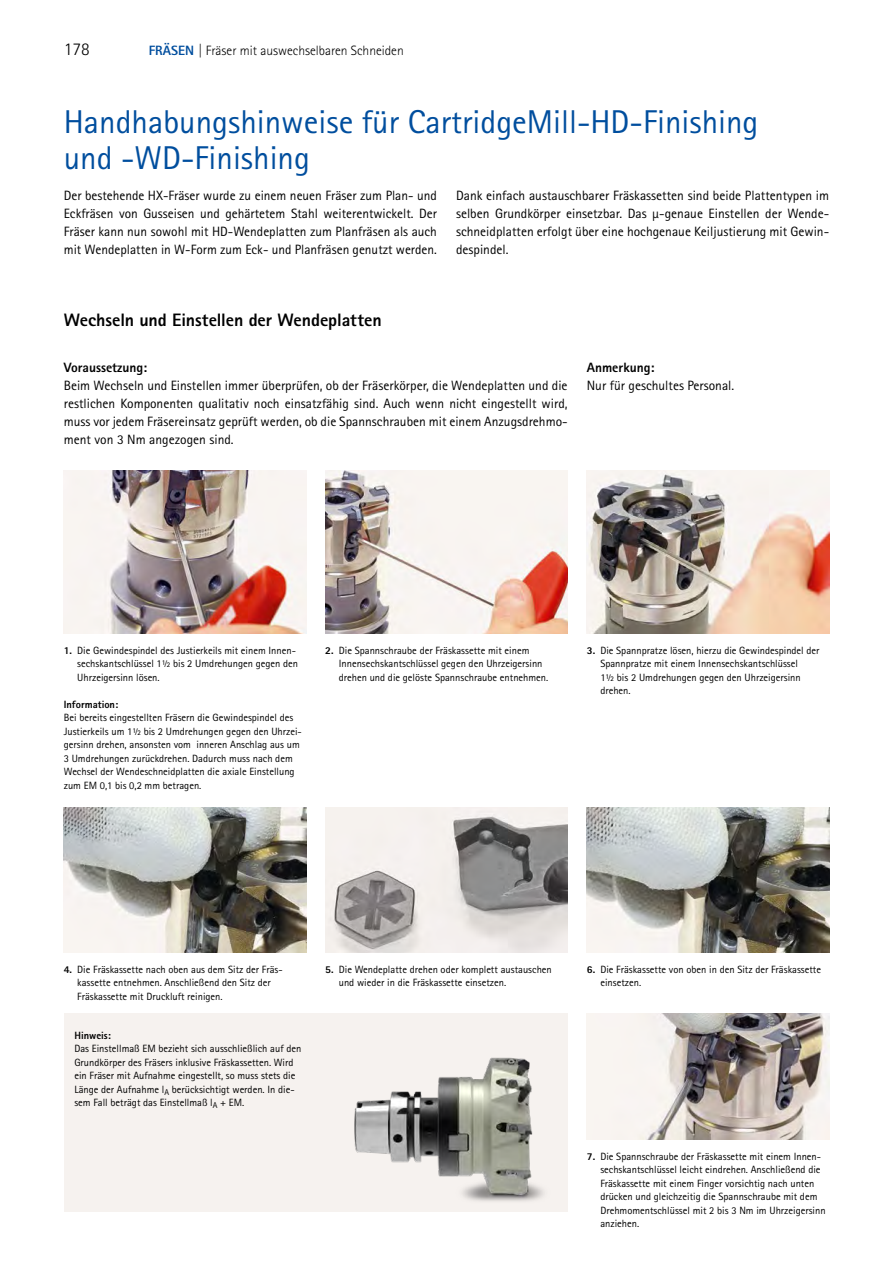
<style>
.page{position:relative;width:893px;height:1263px;background:#fff}
.page>*{position:absolute;margin:0;border:0;box-sizing:border-box;transform-origin:0 0}
.t1{font:33px/36px "Rotis Sans Serif W1 G";color:#004e9e}
.t2{font:800 18px "Rotis Sans Serif W1 G";letter-spacing:-.005em;color:#000}
.t3{font:300 18px "Rotis Sans Serif W1 G";color:#000}
.t4{font:13.5px/18.1px "Rotis Sans Serif W1 G";color:#000;text-align:justify}
.t5{font:300 13.5px "Rotis Sans Serif W1 G";color:#000}
.t6{font:800 13.5px "Rotis Sans Serif W1 G";color:#000}
.t7{font:10.5px/13.5px "Rotis Sans Serif W1 G";color:#000}
.t8{font:800 10.5px "Rotis Sans Serif W1 G";color:#000}
.s1{font-weight:800;color:#004e9e}
.s2{font-weight:800}
</style>
<div class="page">
<img style="left:64px;top:471px;width:242px;height:163px">
<img style="left:325px;top:471px;width:243px;height:163px">
<img style="left:587px;top:471px;width:242px;height:163px">
<img style="left:64px;top:808px;width:242px;height:144px">
<img style="left:325px;top:808px;width:243px;height:144px">
<img style="left:587px;top:1013px;width:242px;height:127px">
<img style="left:587px;top:808px;width:242px;height:144px">
<svg style="left:165px;top:549px;width:52px;height:48px;background:#8c7e7f"></svg>
<svg style="left:421px;top:551px;width:43px;height:62px"></svg>
<svg style="left:688px;top:549px;width:39px;height:53px;background:#bbb1a7"></svg>
<svg style="left:650px;top:1094px;width:49px;height:31px"></svg>
<hr style="left:367px;top:847px;width:77px;height:1px;background:#004e9e">
<svg style="left:442px;top:844px;width:10px;height:7px"></svg>
<hr style="left:661px;top:834px;width:2px;height:87px;background:#004e9e">
<svg style="left:658px;top:918px;width:8px;height:11px"></svg>
<hr style="left:153px;top:842px;width:2px;height:87px;background:#004e9e">
<svg style="left:150px;top:834px;width:8px;height:10px"></svg>
<svg style="left:64px;top:1013px;width:504px;height:199px;fill:#f6f2ef"></svg>
<h2 class="t3" style="left:64px;top:39px;width:27px">178</h2>
<p class="t5" style="left:149px;top:43px;width:256px"><span class="s1">FRÄSEN</span> | Fräser mit auswechselbaren Schneiden</p>
<h1 class="t1" style="left:64px;top:104px;width:696px">Handhabungshinweise für CartridgeMill-HD-Finishing und -WD-Finishing</h1>
<p class="t4" style="left:64px;top:186px;width:375px">Der bestehende HX-Fräser wurde zu einem neuen Fräser zum Plan- und Eckfräsen von Gusseisen und gehärtetem Stahl weiterentwickelt. Der Fräser kann nun sowohl mit HD-Wendeplatten zum Planfräsen als auch mit Wendeplatten in W-Form zum Eck- und Planfräsen genutzt werden.</p>
<p class="t4" style="left:456px;top:186px;width:375px">Dank einfach austauschbarer Fräskassetten sind beide Plattentypen im selben Grundkörper einsetzbar. Das µ-genaue Einstellen der Wende&shy;schneidplatten erfolgt über eine hochgenaue Keiljustierung mit Gewin&shy;despindel.</p>
<h2 class="t2" style="left:64px;top:309px;width:319px">Wechseln und Einstellen der Wendeplatten</h2>
<p class="t6" style="left:64px;top:359px;width:85px">Voraussetzung:</p>
<p class="t4" style="left:64px;top:376px;width:505px">Beim Wechseln und Einstellen immer überprüfen, ob der Fräserkörper, die Wendeplatten und die restlichen Komponenten qualitativ noch einsatzfähig sind. Auch wenn nicht eingestellt wird, muss vor jedem Fräsereinsatz geprüft werden, ob die Spannschrauben mit einem Anzugsdrehmo&shy;ment von 3 Nm angezogen sind.</p>
<p class="t6" style="left:587px;top:359px;width:69px">Anmerkung:</p>
<p class="t4" style="left:587px;top:376px;width:149px">Nur für geschultes Personal.</p>
<p class="t7" style="left:77px;top:643px;width:222px;text-indent:-14px"><span class="s2">1.</span> Die Gewindespindel des Justierkeils mit einem Innen&shy;sechskantschlüssel 1½ bis 2 Umdrehungen gegen den<br>Uhrzeigersinn lösen.</p>
<p class="t8" style="left:64px;top:697px;width:56px">Information:</p>
<p class="t7" style="left:64px;top:711px;width:240px">Bei bereits eingestellten Fräsern die Gewindespindel des Justierkeils um 1½ bis 2 Umdrehungen gegen den Uhrzei&shy;gersinn drehen, ansonsten vom inneren Anschlag aus um 3 Umdrehungen zurückdrehen. Dadurch muss nach dem Wechsel der Wendeschneidplatten die axiale Einstellung zum EM 0,1 bis 0,2 mm betragen.</p>
<p class="t7" style="left:339px;top:643px;width:211px;text-indent:-14px"><span class="s2">2.</span> Die Spannschraube der Fräskassette mit einem<br>Innensechskantschlüssel gegen den Uhrzeigersinn drehen und die gelöste Spannschraube entnehmen.</p>
<p class="t7" style="left:600px;top:643px;width:221px;text-indent:-14px"><span class="s2">3.</span> Die Spannpratze lösen, hierzu die Gewindespindel der Spannpratze mit einem Innensechskantschlüssel<br>1½ bis 2 Umdrehungen gegen den Uhrzeigersinn drehen.</p>
<p class="t7" style="left:77px;top:962px;width:207px;text-indent:-14px"><span class="s2">4.</span> Die Fräskassette nach oben aus dem Sitz der Fräs&shy;kassette entnehmen. Anschließend den Sitz der<br>Fräskassette mit Druckluft reinigen.</p>
<p class="t7" style="left:339px;top:962px;width:215px;text-indent:-14px"><span class="s2">5.</span> Die Wendeplatte drehen oder komplett austauschen und wieder in die Fräskassette einsetzen.</p>
<p class="t7" style="left:600px;top:962px;width:222px;text-indent:-14px"><span class="s2">6.</span> Die Fräskassette von oben in den Sitz der Fräskassette einsetzen.</p>
<p class="t8" style="left:74px;top:1028px;width:38px">Hinweis:</p>
<p class="t7" style="left:74px;top:1042px;width:228px">Das Einstellmaß EM bezieht sich ausschließlich auf den Grundkörper des Fräsers inklusive Fräskassetten. Wird ein Fräser mit Aufnahme eingestellt, so muss stets die Länge der Aufnahme l<sub>A</sub> berücksichtigt werden. In die&shy;sem Fall beträgt das Einstellmaß l<sub>A</sub> + EM.</p>
<p class="t7" style="left:600px;top:1149px;width:227px;text-indent:-14px"><span class="s2">7.</span> Die Spannschraube der Fräskassette mit einem Innen&shy;sechskantschlüssel leicht eindrehen. Anschließend die Fräskassette mit einem Finger vorsichtig nach unten drücken und gleichzeitig die Spannschraube mit dem Drehmomentschlüssel mit 2 bis 3 Nm im Uhrzeigersinn anziehen.</p>
</div>
